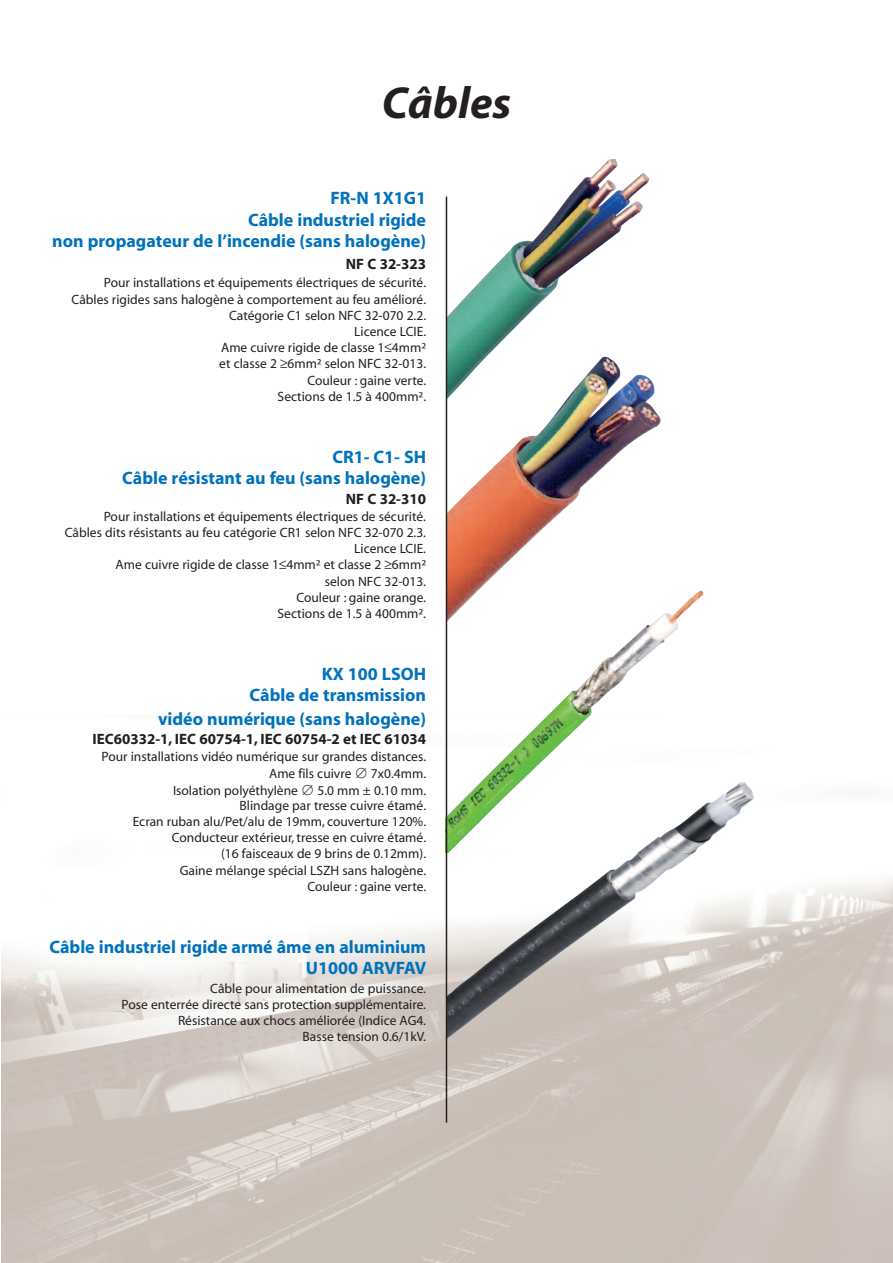
<style>
.page{position:relative;width:893px;height:1263px;background:#fff}
.page>*{position:absolute;margin:0;border:0;box-sizing:border-box;transform-origin:0 0}
.t1{font:italic 700 45px "Myriad";color:#231f20}
.t2{font:700 18px/21.6px "Myriad";color:#0072bc;text-align:right}
.t3{font:700 15px "Myriad";color:#231f20}
.t4{font:13.5px/16.2px "Myriad";color:#231f20;text-align:right}
.s1{font-family:"Lucida Sans Unicode"}
</style>
<div class="page">
<img style="left:446px;top:159px;width:203px;height:197px">
<img style="left:1px;top:716px;width:892px;height:546px">
<img style="left:447px;top:356px;width:214px;height:235px">
<img style="left:447px;top:591px;width:256px;height:191px">
<img style="left:447px;top:782px;width:307px;height:258px">
<hr style="left:446px;top:197px;width:1px;height:926px;background:#231f20">
<h1 class="t1" style="left:382px;top:86px;width:131px">Câbles</h1>
<h2 class="t2" style="left:52px;top:189px;width:375px">FR-N 1X1G1<br>Câble industriel rigide<br>non propagateur de l’incendie (sans halogène)</h2>
<p class="t3" style="left:346px;top:258px;width:82px">NF C 32-323</p>
<p class="t4" style="left:72px;top:276px;width:356px">Pour installations et équipements électriques de sécurité.<br>Câbles rigides sans halogène à comportement au feu amélioré.<br>Catégorie C1 selon NFC 32-070 2.2.<br>Licence LCIE.<br>Ame cuivre rigide de classe 1≤4mm²<br>et classe 2 ≥6mm² selon NFC 32-013.<br>Couleur : gaine verte.<br>Sections de 1.5 à 400mm².</p>
<h2 class="t2" style="left:122px;top:447px;width:305px">CR1- C1- SH<br>Câble résistant au feu (sans halogène)</h2>
<p class="t3" style="left:346px;top:493px;width:82px">NF C 32-310</p>
<p class="t4" style="left:65px;top:509px;width:363px">Pour installations et équipements électriques de sécurité.<br>Câbles dits résistants au feu catégorie CR1 selon NFC 32-070 2.3.<br>Licence LCIE.<br>Ame cuivre rigide de classe 1≤4mm² et classe 2 ≥6mm²<br>selon NFC 32-013.<br>Couleur : gaine orange.<br>Sections de 1.5 à 400mm².</p>
<h2 class="t2" style="left:249px;top:664px;width:178px">KX 100 LSOH<br>Câble de transmission</h2>
<h2 class="t2" style="left:158px;top:709px;width:269px">vidéo numérique (sans halogène)</h2>
<p class="t3" style="left:93px;top:733px;width:335px">IEC60332-1, IEC 60754-1, IEC 60754-2 et IEC 61034</p>
<p class="t4" style="left:102px;top:750px;width:326px">Pour installations vidéo numérique sur grandes distances.<br>Ame fils cuivre <span class="s1">∅</span> 7x0.4mm.<br>Isolation polyéthylène <span class="s1">∅</span> 5.0 mm ± 0.10 mm.<br>Blindage par tresse cuivre étamé.<br>Ecran ruban alu/Pet/alu de 19mm, couverture 120%.<br>Conducteur extérieur, tresse en cuivre étamé.<br>(16 faisceaux de 9 brins de 0.12mm).<br>Gaine mélange spécial LSZH sans halogène.<br>Couleur : gaine verte.</p>
<h2 class="t2" style="left:49px;top:937px;width:378px">Câble industriel rigide armé âme en aluminium<br>U1000 ARVFAV</h2>
<p class="t4" style="left:122px;top:981px;width:306px">Câble pour alimentation de puissance.<br>Pose enterrée directe sans protection supplémentaire.<br>Résistance aux chocs améliorée (Indice AG4.<br>Basse tension 0.6/1kV.</p>
</div>
